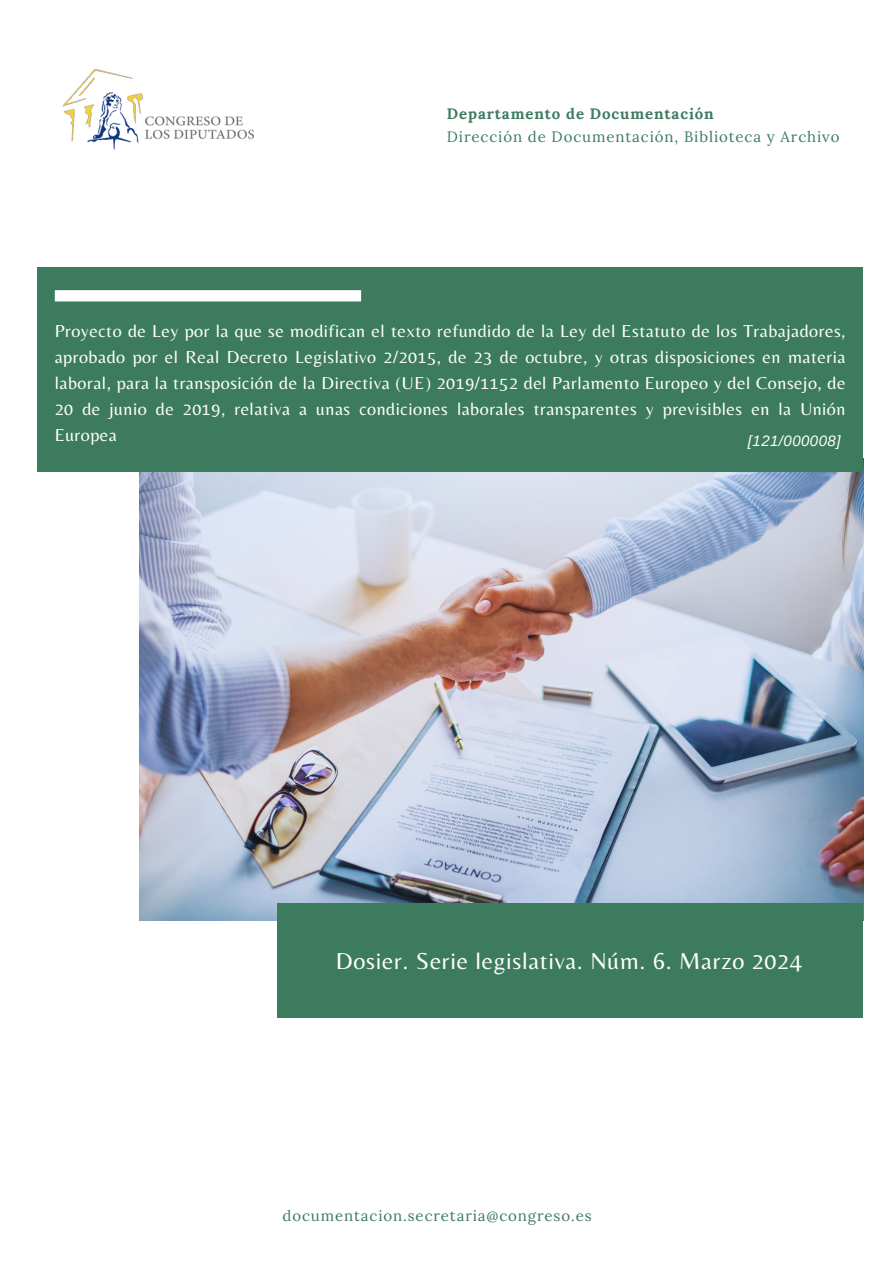
<style>
.page{position:relative;width:894px;height:1264px;background:#fff}
.page>*{position:absolute;margin:0;border:0;box-sizing:border-box;transform-origin:0 0}
.t1{font:24px "Belleza";letter-spacing:.03em;color:#fff}
.t2{font:18px/25.8px "Belleza";letter-spacing:.03em;color:#fff;text-align:justify}
.t3{font:15px "Lora";letter-spacing:.06em;color:#3d7b5f}
.t4{font:700 15px "Lora";letter-spacing:.06em;color:#3d7b5f}
.t5{font:italic 15px "Arimo";letter-spacing:.03em;color:#fff}
</style>
<div class="page">
<img style="left:63px;top:70px;width:190px;height:80px">
<img style="left:139px;top:458px;width:724px;height:462px">
<div style="left:38px;top:267px;width:824px;height:205px;background:#3d7b5f"></div>
<div style="left:55px;top:290px;width:306px;height:11px;background:#fff"></div>
<div style="left:277px;top:903px;width:585px;height:115px;background:#3d7b5f"></div>
<p class="t4" style="left:446px;top:104px;width:268px">Departamento de Documentación</p>
<h1 class="t3" style="left:446px;top:127px;width:394px">Dirección de Documentación, Biblioteca y Archivo</h1>
<p class="t2" style="left:55px;top:318px;width:792px">Proyecto de Ley por la que se modifican el texto refundido de la Ley del Estatuto de los Trabajadores, aprobado por el Real Decreto Legislativo 2/2015, de 23 de octubre, y otras disposiciones en materia laboral, para la transposición de la Directiva (UE) 2019/1152 del Parlamento Europeo y del Consejo, de 20 de junio de 2019, relativa a unas condiciones laborales transparentes y previsibles en la Unión Europea</p>
<p class="t5" style="left:747px;top:432px;width:94px">[121/000008]</p>
<h2 class="t1" style="left:335px;top:946px;width:467px">Dosier. Serie legislativa. Núm. 6. Marzo 2024</h2>
<p class="t3" style="left:282px;top:1206px;width:310px">documentacion.secretaria@congreso.es</p>
</div>
